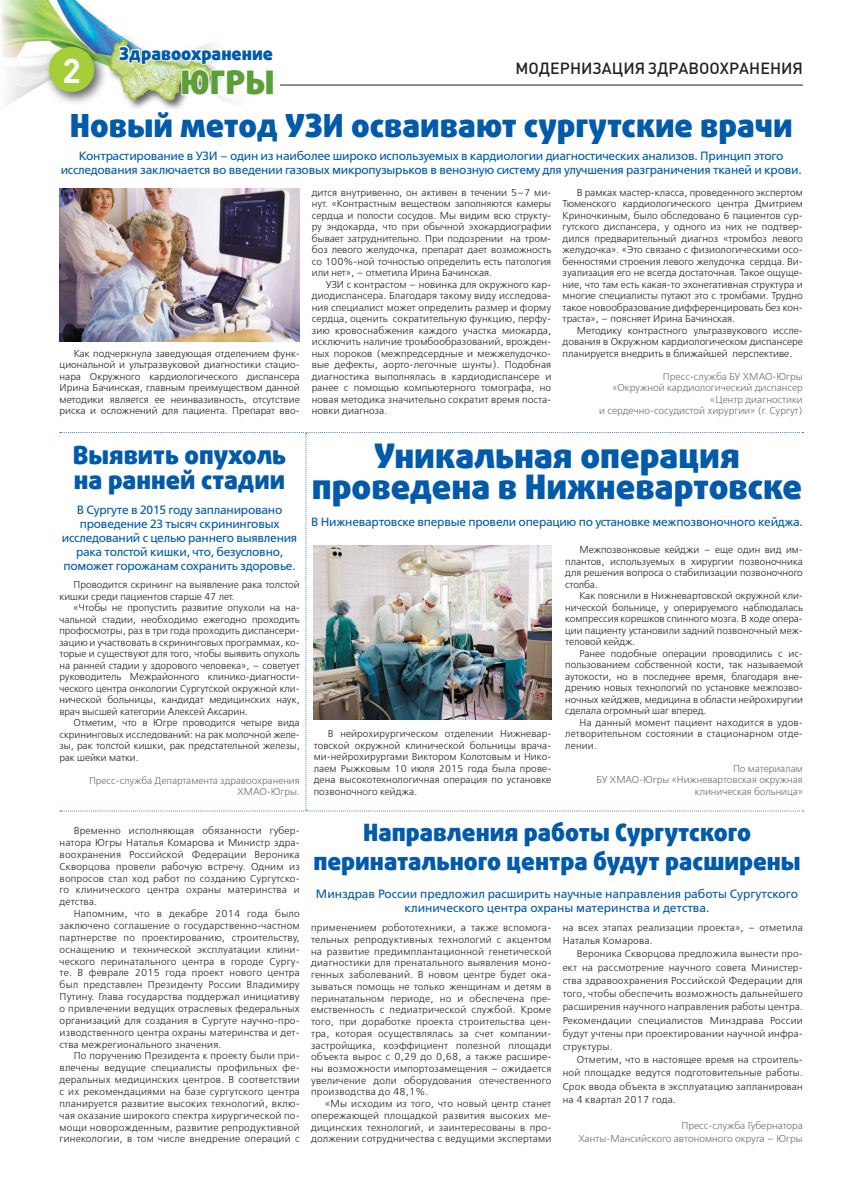
<style>
.page{position:relative;width:854px;height:1202px;background:#fff}
.page>*{position:absolute;margin:0;border:0;box-sizing:border-box;transform-origin:0 0}
.t1{font:900 34px/31px "Daxline Cyr LF";color:#015aaa;text-align:center}
.t2{font:33.8px "Plumb Bold C";color:#fff}
.t3{font:900 32.6px "Daxline Cyr LF";color:#5b9f37}
.t4{font:900 32px "Daxline Cyr LF";color:#015aaa}
.t5{font:900 25px/25px "Daxline Cyr LF";color:#015aaa}
.t6{font:900 24px/29px "Daxline Cyr LF";color:#015aaa;text-align:center}
.t7{font:900 17.6px "Daxline Cyr LF";color:#015aaa}
.t8{font:16px "Plumb Medium C";color:#231f20}
.t9{font:12px/14px "Free Set";letter-spacing:-.02em;color:#015aaa;text-align:center}
.t10{font:12px/14px "Free Set";color:#015aaa;text-align:center}
.t11{font:300 10px/11.5px "Free Set";color:#231f20;text-align:justify}
.t12{font:300 10px/11.5px "Free Set";color:#6c6d70;text-align:right}
.t13{font:300 10px/13.2px "Free Set";letter-spacing:.02em;color:#231f20}
</style>
<div class="page">
<img style="left:0;top:0;width:107px;height:106px">
<img style="left:107px;top:26px;width:29px;height:39px">
<img style="left:225px;top:84px;width:62px;height:20px">
<img style="left:108px;top:37px;width:76px;height:72px">
<svg style="left:109px;top:38px;width:166px;height:63px"></svg>
<hr style="left:280px;top:85px;width:522px;height:1px;background:#231f20">
<img style="left:44px;top:41px;width:63px;height:64px">
<div style="left:49px;top:47px;width:45px;height:45px;background:#a6ce39;border-radius:50%"></div>
<svg style="left:60px;top:432px;width:743px;height:379px"></svg>
<img style="left:59px;top:188px;width:241px;height:154px">
<img style="left:313px;top:545px;width:238px;height:174px">
<h3 class="t7" style="left:119px;top:42px;width:155px">Здравоохранение</h3>
<h2 class="t2" style="left:62px;top:52px;width:20px">2</h2>
<h3 class="t3" style="left:180px;top:62px;width:95px">ЮГРЫ</h3>
<h3 class="t8" style="left:515px;top:60px;width:289px">МОДЕРНИЗАЦИЯ ЗДРАВООХРАНЕНИЯ</h3>
<h3 class="t4" style="left:70px;top:105px;width:724px">Новый метод УЗИ осваивают сургутские врачи</h3>
<p class="t9" style="left:61px;top:149px;width:742px">Контрастирование в УЗИ – один из наиболее широко используемых в кардиологии диагностических анализов. Принцип этого исследования заключается во введении газовых микропузырьков в венозную систему для улучшения разграничения тканей и крови.</p>
<p class="t11" style="left:60px;top:348px;width:241px;text-indent:14px">Как подчеркнула заведующая отделением функ&shy;циональной и ультразвуковой диагностики стацио&shy;нара Окружного кардиологического диспансера Ирина Бачинская, главным преимуществом данной методики является ее неинвазивность, отсутствие риска и осложнений для пациента. Препарат вво-</p>
<h3 class="t5" style="left:73px;top:442px;width:214px">Выявить опухоль на ранней стадии</h3>
<p class="t9" style="left:62px;top:503px;width:237px">В Сургуте в 2015 году запланировано проведение 23 тысяч скрининговых исследований с целью раннего выявления рака толстой кишки, что, безусловно, поможет горожанам сохранить здоровье.</p>
<p class="t11" style="left:59px;top:579px;width:242px;text-indent:14px">Проводится скрининг на выявление рака толстой кишки среди пациентов старше 47 лет.</p>
<p class="t11" style="left:59px;top:602px;width:242px;text-indent:14px">«Чтобы не пропустить развитие опухоли на на&shy;чальной стадии, необходимо ежегодно проходить профосмотры, раз в три года проходить диспансери&shy;зацию и участвовать в скрининговых программах, ко&shy;торые и существуют для того, чтобы выявить опухоль на ранней стадии у здорового человека», – советует руководитель Межрайонного клинико-диагности&shy;ческого центра онкологии Сургутской окружной кли&shy;нической больницы, кандидат медицинских наук, врач высшей категории Алексей Аксарин.</p>
<p class="t11" style="left:59px;top:717px;width:242px;text-indent:14px">Отметим, что в Югре проводится четыре вида скрининговых исследований: на рак молочной желе&shy;зы, рак толстой кишки, рак предстательной железы, рак шейки матки.</p>
<p class="t12" style="left:89px;top:774px;width:212px">Пресс-служба Департамента здравоохранения<br>ХМАО-Югры.</p>
<p class="t11" style="left:60px;top:825px;width:242px;line-height:11.9px;text-indent:14px">Временно исполняющая обязанности губер&shy;натора Югры Наталья Комарова и Министр здра&shy;воохранения Российской Федерации Вероника Скворцова провели рабочую встречу. Одним из вопросов стал ход работ по созданию Сургутско&shy;го клинического центра охраны материнства и детства.</p>
<p class="t11" style="left:60px;top:908px;width:242px;line-height:11.9px;text-indent:14px">Напомним, что в декабре 2014 года было заключено соглашение о государственно-частном партнерстве по проектированию, строительству, оснащению и технической эксплуатации клини&shy;ческого перинатального центра в городе Сургу&shy;те. В феврале 2015 года проект нового центра был представлен Президенту России Владимиру Путину. Глава государства поддержал инициативу о привлечении ведущих отраслевых федеральных организаций для создания в Сургуте научно-про&shy;изводственного центра охраны материнства и дет&shy;ства межрегионального значения.</p>
<p class="t11" style="left:60px;top:1050px;width:242px;line-height:11.9px;text-indent:14px">По поручению Президента к проекту были при&shy;влечены ведущие специалисты профильных фе&shy;деральных медицинских центров. В соответствии с их рекомендациями на базе сургутского центра планируется развитие высоких технологий, вклю&shy;чая оказание широкого спектра хирургической по&shy;мощи новорожденным, развитие репродуктивной гинекологии, в том числе внедрение операций с</p>
<p class="t11" style="left:312px;top:187px;width:241px">дится внутривенно, он активен в течении 5–7 ми&shy;нут. «Контрастным веществом заполняются камеры сердца и полости сосудов. Мы видим всю структу&shy;ру эндокарда, что при обычной эхокардиографии бывает затруднительно. При подозрении на тром&shy;боз левого желудочка, препарат дает возможность со 100%-ной точностью определить есть патология или нет», – отметила Ирина Бачинская.</p>
<p class="t11" style="left:312px;top:279px;width:241px;text-indent:14px">УЗИ с контрастом – новинка для окружного кар&shy;диодиспансера. Благодаря такому виду исследова&shy;ния специалист может определить размер и форму сердца, оценить сократительную функцию, перфу&shy;зию кровоснабжения каждого участка миокарда, исключить наличие тромбообразований, врожден&shy;ных пороков (межпредсердные и межжелудочко&shy;вые дефекты, аорто-легочные шунты). Подобная диагностика выполнялась в кардиодиспансере и ранее с помощью компьютерного томографа, но новая методика значительно сократит время поста&shy;новки диагноза.</p>
<p class="t11" style="left:562px;top:187px;width:242px;text-indent:14px">В рамках мастер-класса, проведенного экспертом Тюменского кардиологического центра Дмитрием Криночкиным, было обследовано 6 пациентов сур&shy;гутского диспансера, у одного из них не подтвер&shy;дился предварительный диагноз «тромбоз левого желудочка». «Это связано с физиологическими осо&shy;бенностями строения левого желудочка сердца. Ви&shy;зуализация его не всегда достаточная. Такое ощуще&shy;ние, что там есть какая-то эхонегативная структура и многие специалисты путают это с тромбами. Трудно такое новообразование дифференцировать без кон&shy;траста», – поясняет Ирина Бачинская.</p>
<p class="t11" style="left:562px;top:325px;width:242px;text-indent:14px">Методику контрастного ультразвукового иссле&shy;дования в Окружном кардиологическом диспансере планируется внедрить в ближайшей перспективе.</p>
<p class="t12" style="left:599px;top:371px;width:205px">Пресс-служба БУ ХМАО-Югры<br>«Окружной кардиологический диспансер «Центр диагностики<br>и сердечно-сосудистой хирургии» (г. Сургут)</p>
<h1 class="t1" style="left:312px;top:440px;width:491px">Уникальная операция проведена в Нижневартовске</h1>
<p class="t9" style="left:311px;top:514px;width:493px">В Нижневартовске впервые провели операцию по установке межпозвоночного кейджа.</p>
<p class="t11" style="left:313px;top:728px;width:239px;text-indent:14px">В нейрохирургическом отделении Нижневар&shy;товской окружной клинической больницы врача&shy;ми-нейрохирургами Виктором Колотовым и Нико&shy;лаем Рыжковым 10 июля 2015 года была прове&shy;дена высокотехнологичная операция по установке позвоночного кейджа.</p>
<p class="t11" style="left:565px;top:544px;width:239px;text-indent:14px">Межпозвонковые кейджи – еще один вид им&shy;плантов, используемых в хирургии позвоночника для решения вопроса о стабилизации позвоночного столба.</p>
<p class="t11" style="left:565px;top:590px;width:239px;text-indent:14px">Как пояснили в Нижневартовской окружной кли&shy;нической больнице, у оперируемого наблюдалась компрессия корешков спинного мозга. В ходе опера&shy;ции пациенту установили задний позвоночный меж&shy;теловой кейдж.</p>
<p class="t11" style="left:565px;top:647px;width:239px;text-indent:14px">Ранее подобные операции проводились с ис&shy;пользованием собственной кости, так называемой аутокости, но в последнее время, благодаря вне&shy;дрению новых технологий по установке межпозво&shy;ночных кейджев, медицина в области нейрохиругии сделала огромный шаг вперед.</p>
<p class="t11" style="left:565px;top:716px;width:239px;text-indent:14px">На данный момент пациент находится в удов&shy;летворительном состоянии в стационарном отде&shy;лении.</p>
<p class="t12" style="left:596px;top:762px;width:208px">По материалам<br>БУ ХМАО-Югры «Нижневартовская окружная клиническая больница»</p>
<h3 class="t6" style="left:313px;top:817px;width:488px">Направления работы Сургутского перинатального центра будут расширены</h3>
<p class="t10" style="left:316px;top:886px;width:483px">Минздрав России предложил расширить научные направления работы Сургутского клинического центра охраны материнства и детства.</p>
<p class="t11" style="left:311px;top:922px;width:242px">применением робототехники, а также вспомога&shy;тельных репродуктивных технологий с акцентом на развитие предимплантационной генетической диагностики для пренатального выявления моно&shy;генных заболеваний. В новом центре будет ока&shy;зываться помощь не только женщинам и детям в перинатальном периоде, но и обеспечена пре&shy;емственность с педиатрической службой. Кроме того, при доработке проекта строительства цен&shy;тра, которая осуществлялась за счет компании&shy;застройщика, коэффициент полезной площади объекта вырос с 0,29 до 0,68, а также расшире&shy;ны возможности импортозамещения – ожидается увеличение доли оборудования отечественного производства до 48,1%.</p>
<p class="t11" style="left:311px;top:1098px;width:241px;text-indent:14px">«Мы исходим из того, что новый центр станет опережающей площадкой развития высоких ме&shy;дицинских технологий, и заинтересованы в про&shy;должении сотрудничества с ведущими экспертами</p>
<p class="t13" style="left:562px;top:921px;width:241px">на всех этапах реализации проекта», – отметила<br>Наталья Комарова.</p>
<p class="t11" style="left:562px;top:947px;width:242px;line-height:13.2px;text-indent:14px">Вероника Скворцова предложила вынести про&shy;ект на рассмотрение научного совета Министер&shy;ства здравоохранения Российской Федерации для того, чтобы обеспечить возможность дальнейшего расширения научного направления работы центра.<br>Рекомендации специалистов Минздрава России будут учтены при проектировании научной инфра&shy;структуры.</p>
<p class="t11" style="left:562px;top:1053px;width:241px;line-height:13.2px;text-indent:14px">Отметим, что в настоящее время на строитель&shy;ной площадке ведутся подготовительные работы.<br>Срок ввода объекта в эксплуатацию запланирован на 4 квартал 2017 года.</p>
<p class="t12" style="left:578px;top:1119px;width:226px;line-height:13.2px">Пресс-служба Губернатора<br>Ханты-Мансийского автономного округа – Югры</p>
</div>
